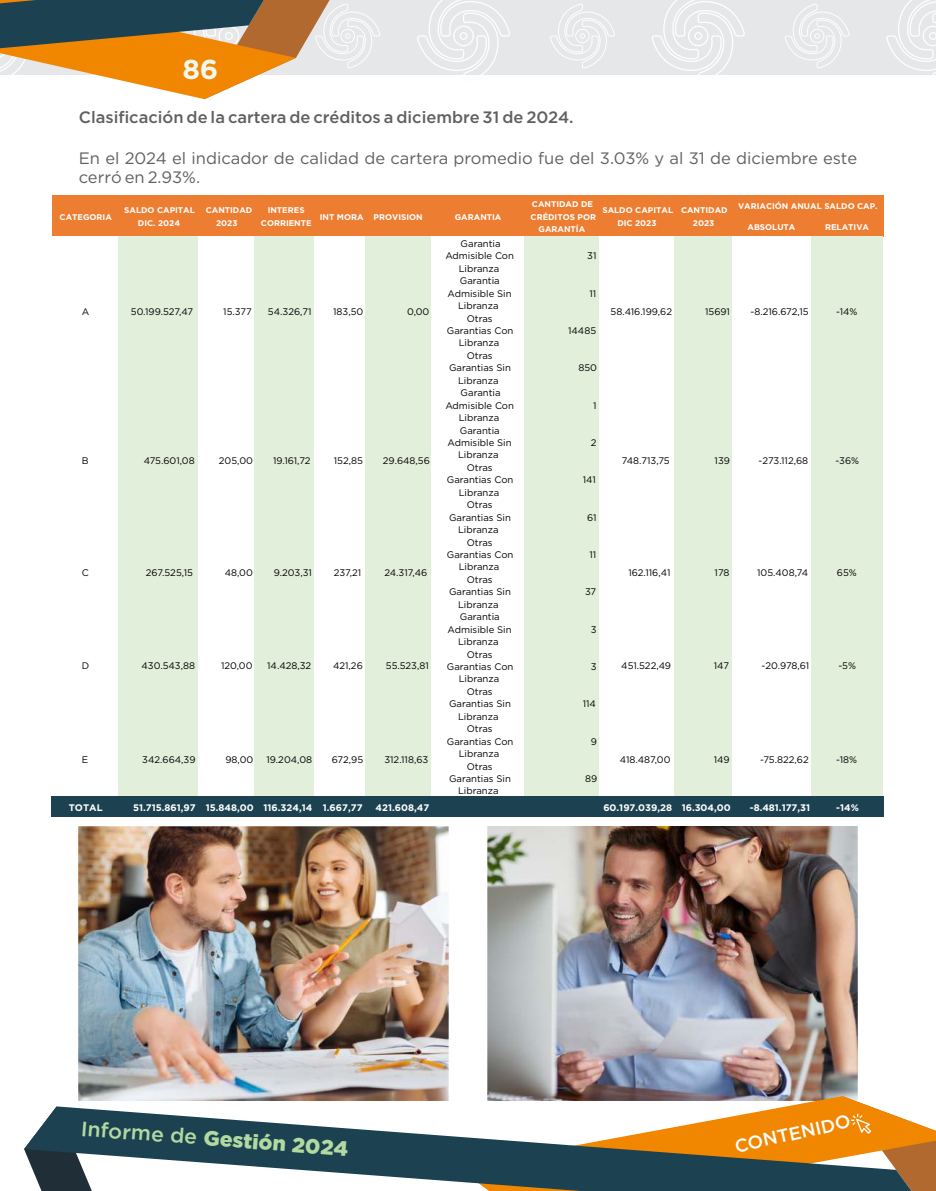
<style>
.page{position:relative;width:936px;height:1191px;background:#fff}
.page>*{position:absolute;margin:0;border:0;box-sizing:border-box;transform-origin:0 0}
.t1{font:700 27.3px "Gotham Rounded";color:#f2f8f0}
.t2{font:900 20.7px "Gotham";color:#b3d9a2}
.t3{font:500 18.45px "Gotham";color:#fefefe}
.t4{font:16.5px/19.4px "Gotham";color:#606062}
.t5{font:500 16.5px "Gotham";color:#606062}
.t6{font:9.45px/12.5px "Gotham";color:#000;text-align:center}
.t7{font:700 9.45px "Gotham";color:#fff}
.t8{font:700 8.25px/12.5px "Gotham";color:#fff;text-align:center}
.s1{font-weight:500}
</style>
<div class="page">
<img style="left:79px;top:826px;width:369px;height:274px">
<img style="left:487px;top:826px;width:370px;height:270px">
<div style="left:0;top:0;width:935px;height:75px;background:#e6e7e8"></div>
<svg style="left:886px;top:0;width:49px;height:75px"></svg>
<svg style="left:785px;top:4px;width:64px;height:64px"></svg>
<svg style="left:652px;top:0;width:93px;height:75px"></svg>
<svg style="left:550px;top:4px;width:65px;height:65px"></svg>
<svg style="left:417px;top:0;width:93px;height:75px"></svg>
<svg style="left:487px;top:1096px;width:355px;height:10px"></svg>
<svg style="left:24px;top:1106px;width:818px;height:85px;fill:#204351"></svg>
<svg style="left:0;top:0;width:380px;height:100px"></svg>
<svg style="left:842px;top:1096px;width:93px;height:95px"></svg>
<div style="left:52px;top:196px;width:831px;height:41px;background:#ed7d31"></div>
<div style="left:52px;top:236px;width:67px;height:561px;background:#fff"></div>
<div style="left:119px;top:236px;width:79px;height:561px;background:#e2efda"></div>
<div style="left:198px;top:236px;width:57px;height:561px;background:#fff"></div>
<div style="left:255px;top:236px;width:60px;height:561px;background:#e2efda"></div>
<div style="left:314px;top:236px;width:52px;height:561px;background:#fff"></div>
<div style="left:365px;top:236px;width:67px;height:561px;background:#e2efda"></div>
<div style="left:431px;top:236px;width:94px;height:561px;background:#fff"></div>
<div style="left:524px;top:236px;width:75px;height:561px;background:#e2efda"></div>
<div style="left:599px;top:236px;width:76px;height:561px;background:#fff"></div>
<div style="left:674px;top:236px;width:59px;height:561px;background:#e2efda"></div>
<div style="left:732px;top:236px;width:80px;height:561px;background:#fff"></div>
<div style="left:811px;top:236px;width:72px;height:561px;background:#e2efda"></div>
<div style="left:52px;top:796px;width:832px;height:21px;background:#1c4251"></div>
<h1 class="t1" style="left:182px;top:57px;width:38px">86</h1>
<h3 class="t5" style="left:79px;top:110px;width:496px">Clasificación de la cartera de créditos a diciembre 31 de 2024.</h3>
<h3 class="t4" style="left:79px;top:149px;width:779px">En el 2024 el indicador de calidad de cartera promedio fue del 3.03% y al 31 de diciembre este cerró en 2.93%.</h3>
<p class="t8" style="left:60px;top:211px;width:54px">CATEGORIA</p>
<p class="t8" style="left:530px;top:199px;width:67px">CANTIDAD DE<br>CRÉDITOS POR<br>GARANTÍA</p>
<p class="t8" style="left:124px;top:205px;width:72px">SALDO CAPITAL<br>DIC. 2024</p>
<p class="t8" style="left:602px;top:205px;width:72px">SALDO CAPITAL<br>DIC 2023</p>
<p class="t8" style="left:206px;top:205px;width:48px">CANTIDAD<br>2023</p>
<p class="t8" style="left:681px;top:205px;width:48px">CANTIDAD<br>2023</p>
<p class="t8" style="left:261px;top:205px;width:52px">INTERES<br>CORRIENTE</p>
<p class="t8" style="left:320px;top:211px;width:104px">INT MORA PROVISION</p>
<p class="t8" style="left:455px;top:211px;width:48px">GARANTIA</p>
<p class="t6" style="left:445px;top:238px;width:70px">Garantia<br>Admisible Con<br>Libranza</p>
<p class="t6" style="left:587px;top:250px;width:11px">31</p>
<p class="t8" style="left:738px;top:200px;width:141px">VARIACIÓN ANUAL SALDO CAP.</p>
<p class="t8" style="left:747px;top:221px;width:49px">ABSOLUTA</p>
<p class="t8" style="left:825px;top:221px;width:45px">RELATIVA</p>
<p class="t6" style="left:447px;top:275px;width:66px">Garantia<br>Admisible Sin<br>Libranza</p>
<p class="t6" style="left:589px;top:288px;width:8px">11</p>
<p class="t6" style="left:82px;top:306px;width:9px">A</p>
<p class="t6" style="left:268px;top:306px;width:45px">54.326,71</p>
<p class="t6" style="left:333px;top:306px;width:32px">183,50</p>
<p class="t6" style="left:407px;top:306px;width:24px">0,00</p>
<p class="t6" style="left:610px;top:306px;width:63px">58.416.199,62</p>
<p class="t6" style="left:836px;top:306px;width:23px">-14%</p>
<p class="t6" style="left:131px;top:306px;width:64px">50.199.527,47</p>
<p class="t6" style="left:705px;top:306px;width:26px">15691</p>
<p class="t6" style="left:750px;top:306px;width:60px">-8.216.672,15</p>
<p class="t6" style="left:223px;top:306px;width:30px">15.377</p>
<p class="t6" style="left:447px;top:312px;width:68px">Otras<br>Garantias Con<br>Libranza</p>
<p class="t6" style="left:568px;top:325px;width:29px">14485</p>
<p class="t6" style="left:449px;top:350px;width:63px">Otras<br>Garantias Sin<br>Libranza</p>
<p class="t6" style="left:445px;top:387px;width:70px">Garantia<br>Admisible Con<br>Libranza</p>
<p class="t6" style="left:578px;top:362px;width:20px">850</p>
<p class="t6" style="left:593px;top:400px;width:5px">1</p>
<p class="t6" style="left:447px;top:424px;width:66px">Garantia<br>Admisible Sin<br>Libranza</p>
<p class="t6" style="left:591px;top:437px;width:7px">2</p>
<p class="t6" style="left:82px;top:455px;width:8px">B</p>
<p class="t6" style="left:219px;top:455px;width:36px">205,00</p>
<p class="t6" style="left:273px;top:455px;width:39px">19.161,72</p>
<p class="t6" style="left:334px;top:455px;width:30px">152,85</p>
<p class="t6" style="left:383px;top:455px;width:48px">29.648,56</p>
<p class="t6" style="left:714px;top:455px;width:17px">139</p>
<p class="t6" style="left:144px;top:455px;width:52px">475.601,08</p>
<p class="t6" style="left:622px;top:455px;width:49px">748.713,75</p>
<p class="t6" style="left:447px;top:462px;width:68px">Otras<br>Garantias Con<br>Libranza</p>
<p class="t6" style="left:582px;top:474px;width:15px">141</p>
<p class="t6" style="left:82px;top:567px;width:9px">C</p>
<p class="t6" style="left:146px;top:567px;width:49px">267.525,15</p>
<p class="t6" style="left:449px;top:499px;width:63px">Otras<br>Garantias Sin<br>Libranza</p>
<p class="t6" style="left:587px;top:512px;width:11px">61</p>
<p class="t6" style="left:447px;top:536px;width:68px">Otras<br>Garantias Con<br>Libranza</p>
<p class="t6" style="left:589px;top:549px;width:8px">11</p>
<p class="t6" style="left:225px;top:567px;width:30px">48,00</p>
<p class="t6" style="left:274px;top:567px;width:40px">9.203,31</p>
<p class="t6" style="left:334px;top:567px;width:29px">237,21</p>
<p class="t6" style="left:384px;top:567px;width:44px">24.317,46</p>
<p class="t6" style="left:628px;top:567px;width:44px">162.116,41</p>
<p class="t6" style="left:714px;top:567px;width:16px">178</p>
<p class="t6" style="left:449px;top:574px;width:63px">Otras<br>Garantias Sin<br>Libranza</p>
<p class="t6" style="left:585px;top:586px;width:13px">37</p>
<p class="t6" style="left:447px;top:611px;width:66px">Garantia<br>Admisible Sin<br>Libranza</p>
<p class="t6" style="left:591px;top:623px;width:7px">3</p>
<p class="t6" style="left:758px;top:455px;width:51px">-273.112,68</p>
<p class="t6" style="left:835px;top:455px;width:25px">-36%</p>
<p class="t6" style="left:757px;top:567px;width:52px">105.408,74</p>
<p class="t6" style="left:836px;top:567px;width:21px">65%</p>
<p class="t6" style="left:447px;top:648px;width:68px">Otras<br>Garantias Con<br>Libranza</p>
<p class="t6" style="left:82px;top:660px;width:9px">D</p>
<p class="t6" style="left:141px;top:660px;width:55px">430.543,88</p>
<p class="t6" style="left:221px;top:660px;width:33px">120,00</p>
<p class="t6" style="left:267px;top:660px;width:46px">14.428,32</p>
<p class="t6" style="left:333px;top:660px;width:31px">421,26</p>
<p class="t6" style="left:838px;top:660px;width:19px">-5%</p>
<p class="t6" style="left:386px;top:660px;width:44px">55.523,81</p>
<p class="t6" style="left:621px;top:660px;width:51px">451.522,49</p>
<p class="t6" style="left:713px;top:660px;width:17px">147</p>
<p class="t6" style="left:761px;top:660px;width:49px">-20.978,61</p>
<p class="t6" style="left:591px;top:661px;width:7px">3</p>
<p class="t6" style="left:82px;top:754px;width:8px">E</p>
<p class="t6" style="left:142px;top:754px;width:55px">342.664,39</p>
<p class="t6" style="left:449px;top:686px;width:63px">Otras<br>Garantias Sin<br>Libranza</p>
<p class="t6" style="left:582px;top:698px;width:15px">114</p>
<p class="t6" style="left:447px;top:723px;width:68px">Otras<br>Garantias Con<br>Libranza</p>
<p class="t6" style="left:591px;top:735px;width:8px">9</p>
<p class="t6" style="left:225px;top:754px;width:29px">98,00</p>
<p class="t6" style="left:266px;top:754px;width:47px">19.204,08</p>
<p class="t6" style="left:331px;top:754px;width:33px">672,95</p>
<p class="t6" style="left:384px;top:754px;width:45px">312.118,63</p>
<p class="t6" style="left:619px;top:754px;width:52px">418.487,00</p>
<p class="t6" style="left:713px;top:754px;width:17px">149</p>
<p class="t6" style="left:449px;top:760px;width:63px">Otras<br>Garantias Sin<br>Libranza</p>
<p class="t6" style="left:585px;top:773px;width:14px">89</p>
<p class="t6" style="left:760px;top:754px;width:50px">-75.822,62</p>
<p class="t6" style="left:836px;top:754px;width:22px">-18%</p>
<p class="t7" style="left:69px;top:803px;width:35px">TOTAL</p>
<p class="t7" style="left:133px;top:803px;width:231px">51.715.861,97 15.848,00 116.324,14 1.667,77</p>
<p class="t7" style="left:375px;top:803px;width:55px">421.608,47</p>
<p class="t7" style="left:603px;top:803px;width:129px">60.197.039,28 16.304,00</p>
<p class="t7" style="left:749px;top:803px;width:62px">-8.481.177,31</p>
<p class="t7" style="left:836px;top:803px;width:24px">-14%</p>
<h2 class="t2" style="left:81px;top:1121px;width:270px;rotate:4deg"><span class="s1">Informe de</span> Gestión 2024</h2>
<h3 class="t3" style="left:733px;top:1138px;width:120px;rotate:-13deg">CONTENIDO</h3>
</div>
